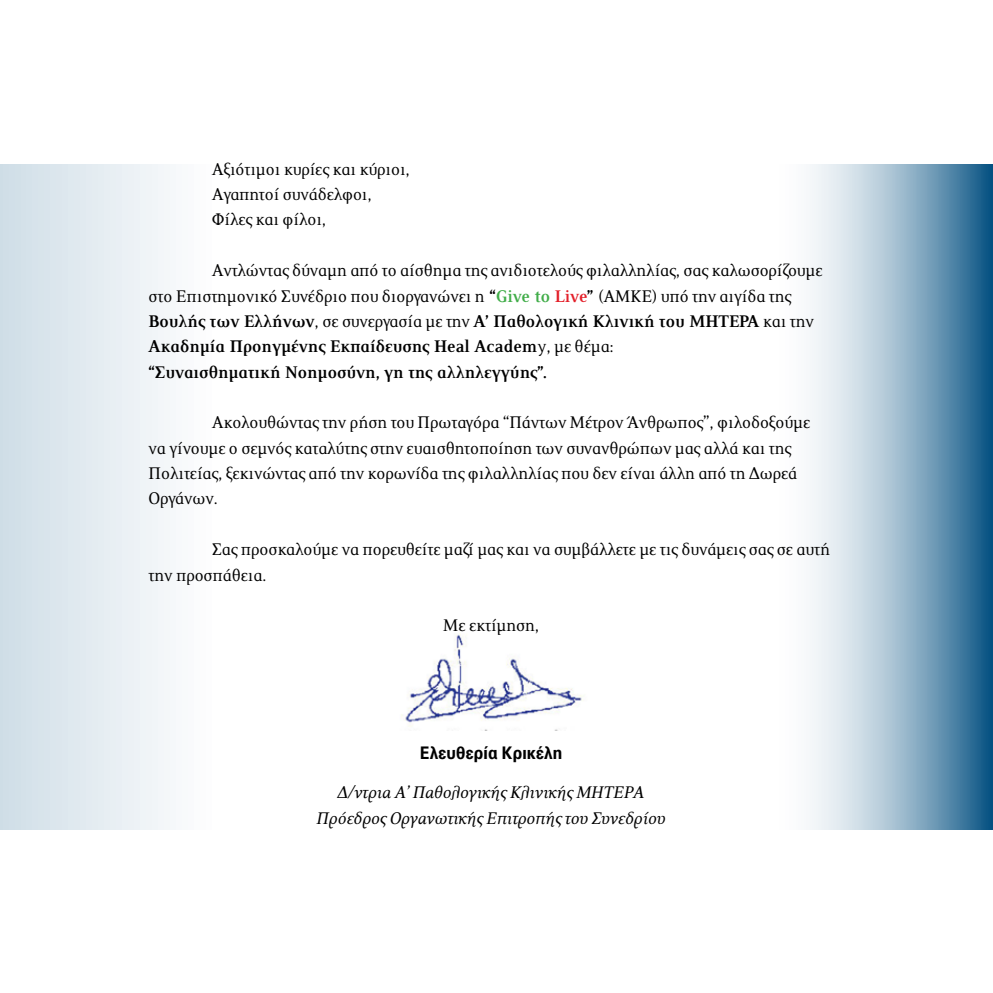
<style>
.page{position:relative;width:993px;height:993px;background:#fff}
.page>*{position:absolute;margin:0;border:0;box-sizing:border-box;transform-origin:0 0}
.t1{font:19.07px/25.4px "PF Press";color:#000}
.t2{font:italic 19.07px/25.4px "PF Press";color:#000;text-align:center}
.t3{font:700 17.5px "PF Paperback";letter-spacing:.01em;color:#000}
.s1{font-weight:700}
.s2{font-weight:700;color:#41ad49}
.s3{font-weight:700;color:#e31f29}
</style>
<div class="page">
<svg style="left:0;top:164px;width:558px;height:664px"></svg>
<svg style="left:810px;top:164px;width:182px;height:664px;background:#94b4c9"></svg>
<img style="left:370px;top:625px;width:213px;height:105px">
<p class="t1" style="left:212px;top:156px;width:200px">Αξιότιμοι κυρίες και κύριοι,<br>Αγαπητοί συνάδελφοι,<br>Φίλες και φίλοι,</p>
<p class="t1" style="left:149px;top:258px;width:675px;text-indent:63px">Αντλώντας δύναμη από το αίσθημα της ανιδιοτελούς φιλαλληλίας, σας καλωσορίζουμε στο Επιστημονικό Συνέδριο που διοργανώνει η <span class="s1">“</span><span class="s2">Give to</span> <span class="s3">Live</span><span class="s1">”</span> (ΑΜΚΕ) υπό την αιγίδα της <span class="s1">Βουλής των Ελλήνων</span>, σε συνεργασία με την <span class="s1">Α’ Παθολογική Κλινική του ΜΗΤΕΡΑ</span> και την <span class="s1">Ακαδημία Προηγμένης Εκπαίδευσης Heal Academ</span>y, με θέμα:<br><span class="s1">“Συναισθηματική Νοημοσύνη, γη της αλληλεγγύης”.</span></p>
<p class="t1" style="left:149px;top:410px;width:662px;text-indent:63px">Ακολουθώντας την ρήση του Πρωταγόρα “Πάντων Μέτρον Άνθρωπος”, φιλοδοξούμε να γίνουμε ο σεμνός καταλύτης στην ευαισθητοποίηση των συνανθρώπων μας αλλά και της Πολιτείας, ξεκινώντας από την κορωνίδα της φιλαλληλίας που δεν είναι άλλη από τη Δωρεά Οργάνων.</p>
<p class="t1" style="left:149px;top:536px;width:683px;text-indent:63px">Σας προσκαλούμε να πορευθείτε μαζί μας και να συμβάλλετε με τις δυνάμεις σας σε αυτή την προσπάθεια.</p>
<p class="t1" style="left:443px;top:612px;width:97px">Με εκτίμηση,</p>
<p class="t3" style="left:420px;top:741px;width:144px">Ελευθερία Κρικέλη</p>
<p class="t2" style="left:317px;top:780px;width:350px">Δ/ντρια Α’ Παθολογικής Κλινικής ΜΗΤΕΡΑ<br>Πρόεδρος Οργανωτικής Επιτροπής του Συνεδρίου</p>
</div>
